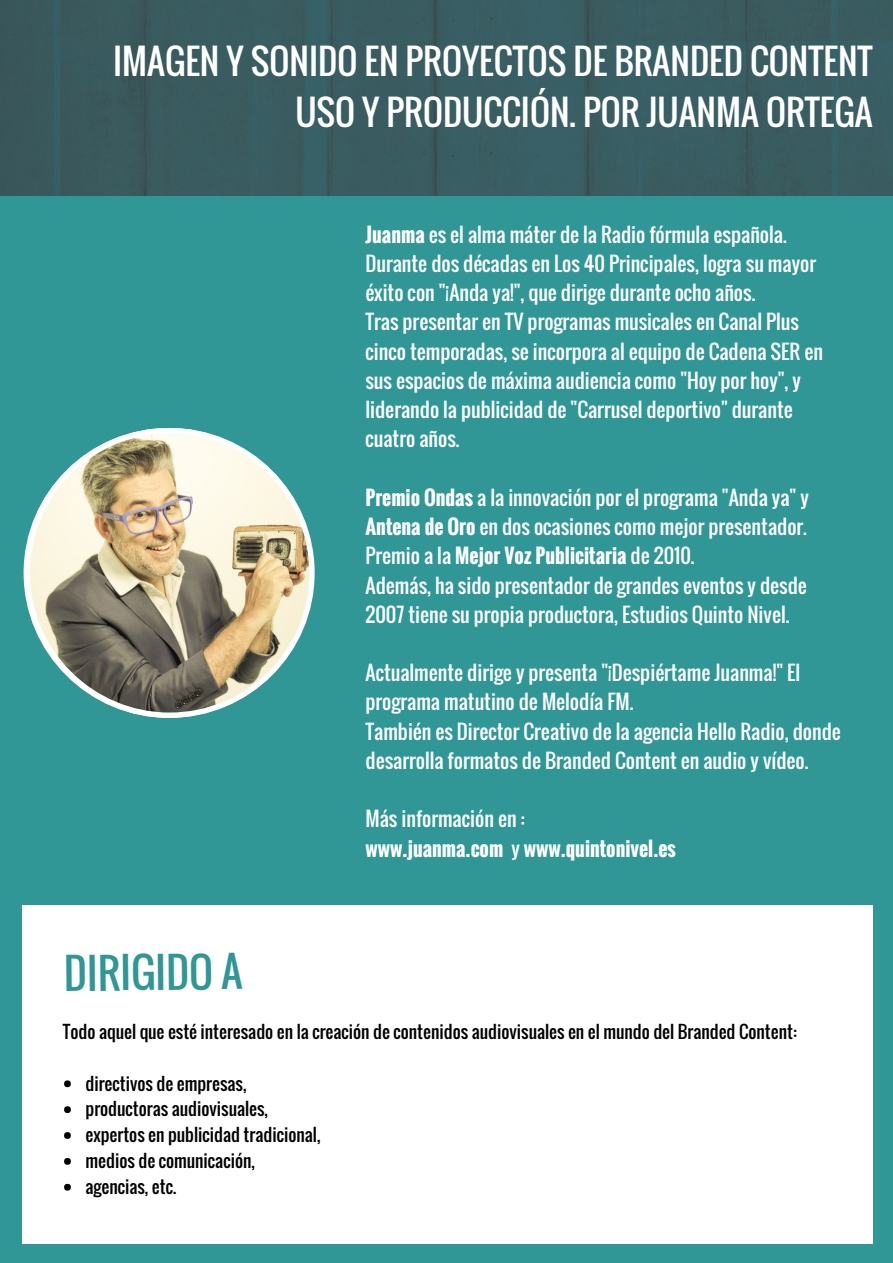
<style>
.page{position:relative;width:893px;height:1263px;background:#fff}
.page>*{position:absolute;margin:0;border:0;box-sizing:border-box;transform-origin:0 0}
.t1{font:41.25px "Oswald";color:#309796}
.t2{font:34.65px/51.8px "Oswald";color:#fff;text-align:right}
.t3{font:19.8px/29.2px "Oswald";color:#fff}
.t4{font:700 19.8px/29.2px "Oswald";color:#fff}
.t5{font:17.4px/25.8px "Oswald";color:#000}
.s1{font-weight:700}
.s2{font-weight:400}
</style>
<div class="page">
<div style="left:0;top:191px;width:892px;height:726px;background:#309796"></div>
<div style="left:3px;top:896px;width:888px;height:356px;background:#fff"></div>
<div style="left:873px;top:1244px;width:19px;height:18px;background:#309796"></div>
<div style="left:0;top:903px;width:21px;height:342px;background:#309796"></div>
<div style="left:0;top:1244px;width:21px;height:18px;background:#309796"></div>
<div style="left:873px;top:903px;width:19px;height:342px;background:#309796"></div>
<div style="left:20px;top:1244px;width:854px;height:18px;background:#309796"></div>
<div style="left:873px;top:882px;width:19px;height:23px;background:#309796"></div>
<div style="left:0;top:882px;width:21px;height:23px;background:#309796"></div>
<div style="left:20px;top:882px;width:854px;height:23px;background:#309796"></div>
<div style="left:64px;top:1080px;width:7px;height:7px;background:#000;border-radius:50%"></div>
<div style="left:64px;top:1106px;width:7px;height:7px;background:#000;border-radius:50%"></div>
<div style="left:64px;top:1132px;width:7px;height:7px;background:#000;border-radius:50%"></div>
<div style="left:64px;top:1158px;width:7px;height:7px;background:#000;border-radius:50%"></div>
<div style="left:64px;top:1184px;width:7px;height:6px;background:#000;border-radius:50%"></div>
<div style="left:0;top:0;width:892px;height:196px;background:#395c60"></div>
<svg style="left:25px;top:428px;width:289px;height:290px"></svg>
<h2 class="t2" style="left:113px;top:34px;width:761px">IMAGEN Y SONIDO EN PROYECTOS DE BRANDED CONTENT<br>USO Y PRODUCCIÓN. POR JUANMA ORTEGA</h2>
<p class="t3" style="left:365px;top:219px;width:459px"><span class="s1">Juanma</span> es el alma máter de la Radio fórmula española.<br>Durante dos décadas en Los 40 Principales, logra su mayor éxito con "¡Anda ya!", que dirige durante ocho años.<br>Tras presentar en TV programas musicales en Canal Plus cinco temporadas, se incorpora al equipo de Cadena SER en sus espacios de máxima audiencia como "Hoy por hoy", y liderando la publicidad de "Carrusel deportivo" durante cuatro años.</p>
<p class="t3" style="left:365px;top:482px;width:445px"><span class="s1">Premio Ondas</span> a la innovación por el programa "Anda ya" y <span class="s1">Antena de Oro</span> en dos ocasiones como mejor presentador.<br>Premio a la <span class="s1">Mejor Voz Publicitaria</span> de 2010.<br>Además, ha sido presentador de grandes eventos y desde 2007 tiene su propia productora, Estudios Quinto Nivel.</p>
<p class="t3" style="left:365px;top:658px;width:477px">Actualmente dirige y presenta "¡Despiértame Juanma!" El programa matutino de Melodía FM.<br>También es Director Creativo de la agencia Hello Radio, donde desarrolla formatos de Branded Content en audio y vídeo.</p>
<p class="t4" style="left:365px;top:804px;width:312px"><span class="s2">Más información en :<br></span>www.juanma.com <span class="s2">y</span> www.quintonivel.es</p>
<h1 class="t1" style="left:63px;top:942px;width:180px;rotate:-1deg">DIRIGIDO A</h1>
<p class="t5" style="left:63px;top:1018px;width:735px">Todo aquel que esté interesado en la creación de contenidos audiovisuales en el mundo del Branded Content:</p>
<p class="t5" style="left:85px;top:1070px;width:236px">directivos de empresas, productoras audiovisuales, expertos en publicidad tradicional, medios de comunicación, agencias, etc.</p>
</div>
